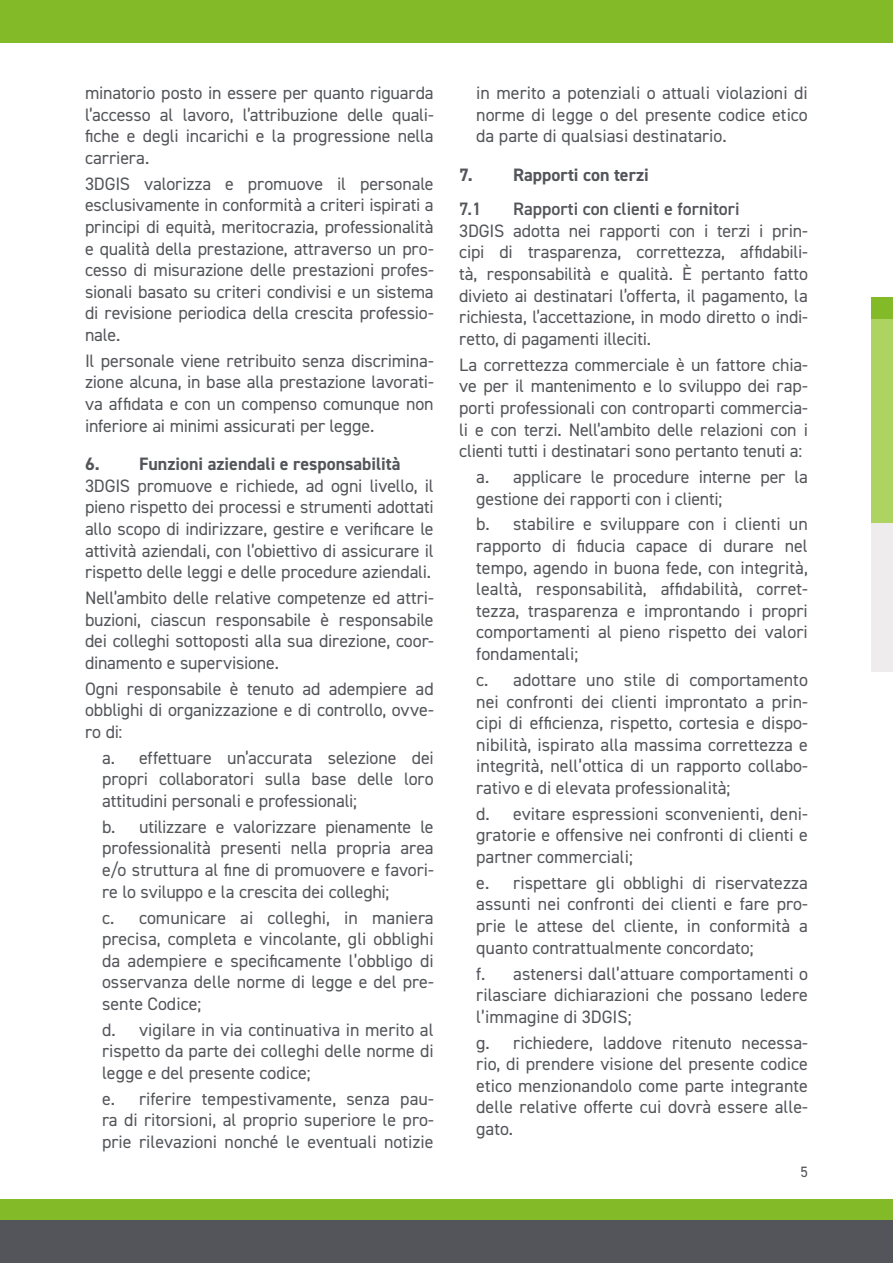
<style>
.page{position:relative;width:893px;height:1263px;background:#fff}
.page>*{position:absolute;margin:0;border:0;box-sizing:border-box;transform-origin:0 0}
.t1{font:18px/21.6px "DIN2014";color:#54555a;text-align:justify}
.t2{font:700 18px "DIN2014";color:#54555a}
.t3{font:600 18px "DIN2014";color:#54555a}
.t4{font:15px "DIN2014";color:#54555a}
</style>
<div class="page">
<div style="left:0;top:1199px;width:893px;height:21px;background:#82bb27"></div>
<div style="left:0;top:0;width:893px;height:43px;background:#82bb27"></div>
<div style="left:0;top:1220px;width:893px;height:43px;background:#54555a"></div>
<div style="left:872px;top:298px;width:21px;height:21px;background:#82bb27"></div>
<div style="left:872px;top:319px;width:21px;height:212px;background:#add461"></div>
<div style="left:872px;top:523px;width:21px;height:149px;background:#efecee"></div>
<p class="t1" style="left:85px;top:82px;width:350px">minatorio posto in essere per quanto riguarda l’accesso al lavoro, l’attribuzione delle quali&shy;fiche e degli incarichi e la progressione nella carriera.</p>
<p class="t1" style="left:85px;top:172px;width:350px">3DGIS valorizza e promuove il personale esclusivamente in conformità a criteri ispirati a principi di equità, meritocrazia, professionalità e qualità della prestazione, attraverso un pro&shy;cesso di misurazione delle prestazioni profes&shy;sionali basato su criteri condivisi e un sistema di revisione periodica della crescita professio&shy;nale.</p>
<p class="t1" style="left:85px;top:349px;width:350px">Il personale viene retribuito senza discrimina&shy;zione alcuna, in base alla prestazione lavorati&shy;va affidata e con un compenso comunque non inferiore ai minimi assicurati per legge.</p>
<p class="t2" style="left:85px;top:452px;width:317px">6. Funzioni aziendali e responsabilità</p>
<p class="t1" style="left:85px;top:474px;width:350px">3DGIS promuove e richiede, ad ogni livello, il pieno rispetto dei processi e strumenti adottati allo scopo di indirizzare, gestire e verificare le attività aziendali, con l’obiettivo di assicurare il rispetto delle leggi e delle procedure aziendali.</p>
<p class="t1" style="left:85px;top:587px;width:350px">Nell’ambito delle relative competenze ed attri&shy;buzioni, ciascun responsabile è responsabile dei colleghi sottoposti alla sua direzione, coor&shy;dinamento e supervisione.</p>
<p class="t1" style="left:85px;top:677px;width:350px">Ogni responsabile è tenuto ad adempiere ad obblighi di organizzazione e di controllo, ovve&shy;ro di:</p>
<p class="t1" style="left:102px;top:746px;width:333px">a. effettuare un’accurata selezione dei propri collaboratori sulla base delle loro attitudini personali e professionali;</p>
<p class="t1" style="left:102px;top:815px;width:333px">b. utilizzare e valorizzare pienamente le professionalità presenti nella propria area e/o struttura al fine di promuovere e favori&shy;re lo sviluppo e la crescita dei colleghi;</p>
<p class="t1" style="left:102px;top:906px;width:333px">c. comunicare ai colleghi, in maniera precisa, completa e vincolante, gli obblighi da adempiere e specificamente l’obbligo di osservanza delle norme di legge e del pre&shy;sente Codice;</p>
<p class="t1" style="left:102px;top:1018px;width:333px">d. vigilare in via continuativa in merito al rispetto da parte dei colleghi delle norme di legge e del presente codice;</p>
<p class="t1" style="left:102px;top:1087px;width:333px">e. riferire tempestivamente, senza pau&shy;ra di ritorsioni, al proprio superiore le pro&shy;prie rilevazioni nonché le eventuali notizie</p>
<p class="t1" style="left:476px;top:82px;width:333px">in merito a potenziali o attuali violazioni di norme di legge o del presente codice etico da parte di qualsiasi destinatario.</p>
<p class="t2" style="left:459px;top:163px;width:191px">7. Rapporti con terzi</p>
<p class="t3" style="left:459px;top:197px;width:24px">7.1</p>
<p class="t3" style="left:513px;top:197px;width:228px">Rapporti con clienti e fornitori</p>
<p class="t1" style="left:459px;top:219px;width:350px">3DGIS adotta nei rapporti con i terzi i prin&shy;cipi di trasparenza, correttezza, affidabili&shy;tà, responsabilità e qualità. È pertanto fatto divieto ai destinatari l’offerta, il pagamento, la richiesta, l’accettazione, in modo diretto o indi&shy;retto, di pagamenti illeciti.</p>
<p class="t1" style="left:459px;top:353px;width:350px">La correttezza commerciale è un fattore chia&shy;ve per il mantenimento e lo sviluppo dei rap&shy;porti professionali con controparti commercia&shy;li e con terzi. Nell’ambito delle relazioni con i clienti tutti i destinatari sono pertanto tenuti a:</p>
<p class="t1" style="left:476px;top:466px;width:333px">a. applicare le procedure interne per la gestione dei rapporti con i clienti;</p>
<p class="t1" style="left:476px;top:513px;width:333px">b. stabilire e sviluppare con i clienti un rapporto di fiducia capace di durare nel tempo, agendo in buona fede, con integrità, lealtà, responsabilità, affidabilità, corret&shy;tezza, trasparenza e improntando i propri comportamenti al pieno rispetto dei valori fondamentali;</p>
<p class="t1" style="left:476px;top:668px;width:333px">c. adottare uno stile di comportamento nei confronti dei clienti improntato a prin&shy;cipi di efficienza, rispetto, cortesia e dispo&shy;nibilità, ispirato alla massima correttezza e integrità, nell’ottica di un rapporto collabo&shy;rativo e di elevata professionalità;</p>
<p class="t1" style="left:476px;top:802px;width:333px">d. evitare espressioni sconvenienti, deni&shy;gratorie e offensive nei confronti di clienti e partner commerciali;</p>
<p class="t1" style="left:476px;top:871px;width:333px">e. rispettare gli obblighi di riservatezza assunti nei confronti dei clienti e fare pro&shy;prie le attese del cliente, in conformità a quanto contrattualmente concordato;</p>
<p class="t1" style="left:476px;top:962px;width:333px">f. astenersi dall’attuare comportamenti o rilasciare dichiarazioni che possano ledere l’immagine di 3DGIS;</p>
<p class="t1" style="left:476px;top:1031px;width:333px">g. richiedere, laddove ritenuto necessa&shy;rio, di prendere visione del presente codice etico menzionandolo come parte integrante delle relative offerte cui dovrà essere alle&shy;gato.</p>
<p class="t4" style="left:800px;top:1162px;width:9px">5</p>
</div>
